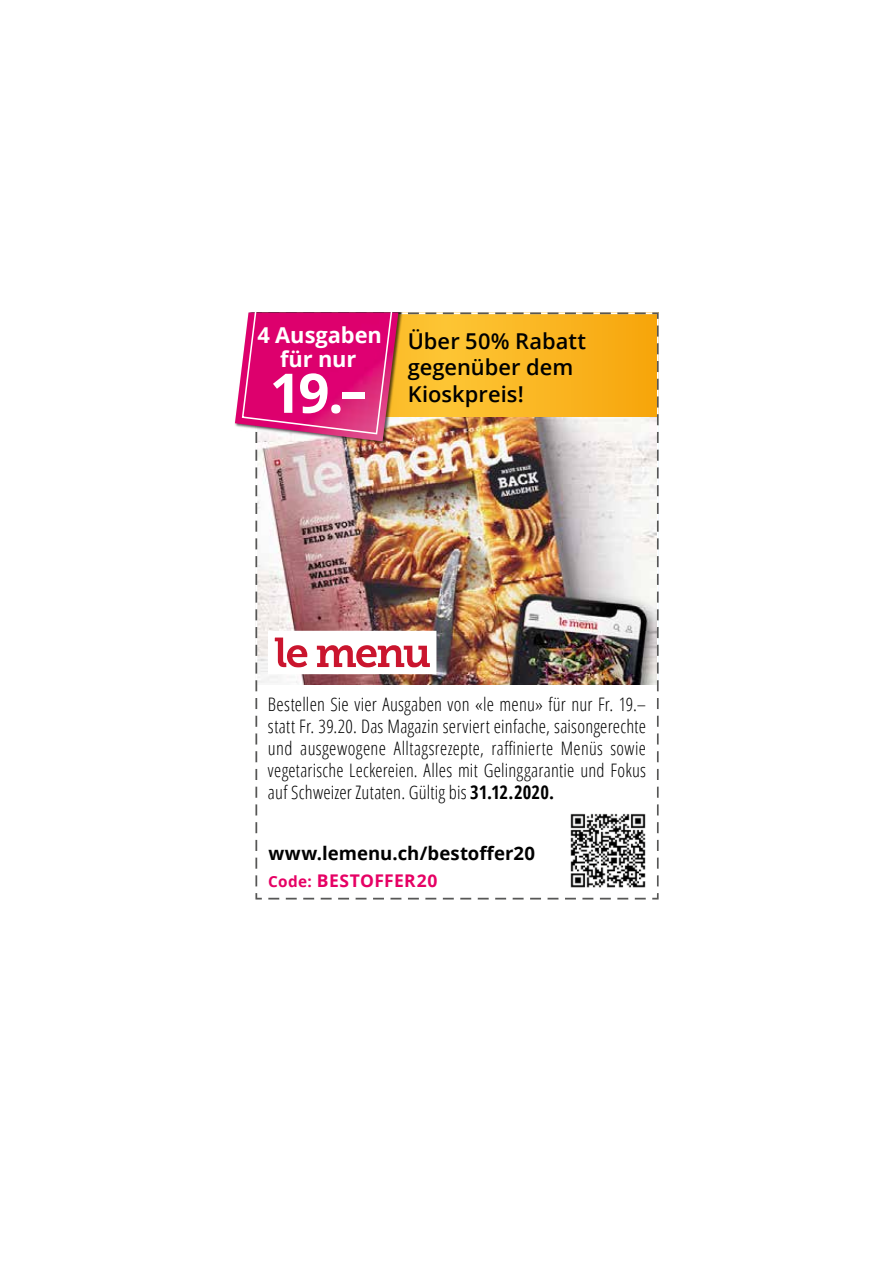
<style>
.page{position:relative;width:893px;height:1263px;background:#fff}
.page>*{position:absolute;margin:0;border:0;box-sizing:border-box;transform-origin:0 0}
.t1{font:700 54.6px "Open Sans";color:#fff}
.t2{font:600 21.9px/26.2px "Open Sans";letter-spacing:.005em;color:#000}
.t3{font:700 21.9px/24px "Open Sans";letter-spacing:-.005em;color:#fff;text-align:center}
.t4{font:300 condensed 18.6px/21.9px "Open Sans";letter-spacing:.01em;color:#000;text-align:justify}
.t5{font:700 18.6px "Open Sans";color:#000}
.t6{font:700 17.55px "Open Sans";letter-spacing:.02em;color:#e60064}
.s1{font-family:"Open Sans Condensed";font-weight:700;font-stretch:normal}
.s2{font-size:15.3px}
</style>
<div class="page">
<svg style="left:255px;top:313px;width:403px;height:586px"></svg>
<img style="left:235px;top:366px;width:7px;height:61px">
<img style="left:242px;top:313px;width:404px;height:577px">
<p class="t3" style="left:258px;top:322px;width:126px">4 Ausgaben für nur</p>
<h1 class="t1" style="left:270px;top:354px;width:98px">19.–</h1>
<p class="t2" style="left:408px;top:327px;width:180px">Über 50% Rabatt gegenüber dem<br>Kioskpreis!</p>
<p class="t4" style="left:268px;top:693px;width:380px">Bestellen Sie vier Ausgaben von «le menu» für nur Fr. 19.– statt Fr. 39.20. Das Magazin serviert einfache, saisongerechte und ausgewogene Alltagsrezepte, raffinierte Menüs sowie vegetarische Leckereien. Alles mit Gelinggarantie und Fokus auf Schweizer Zutaten. Gültig bis <span class="s1">31.12.2020.</span></p>
<p class="t5" style="left:268px;top:840px;width:268px">www.lemenu.ch/bestoffer20</p>
<p class="t6" style="left:268px;top:868px;width:171px"><span class="s2">Code:</span> BESTOFFER20</p>
</div>
